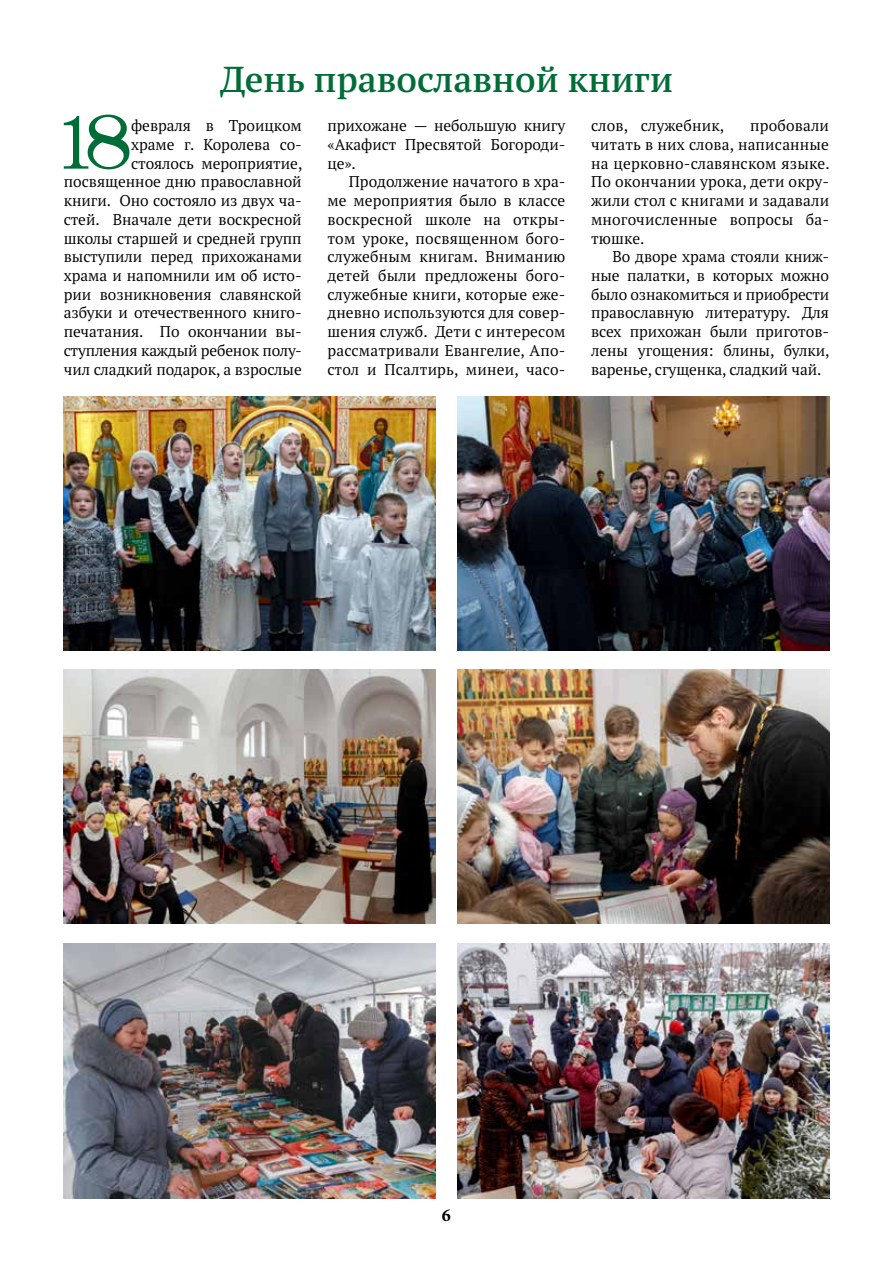
<style>
.page{position:relative;width:893px;height:1263px;background:#fff}
.page>*{position:absolute;margin:0;border:0;box-sizing:border-box;transform-origin:0 0}
.t1{font:81.75px "Antikvarika";color:#006d38;scale:.91 1}
.t2{font:600 36px "PT Serif Pro";color:#006d38}
.t3{font:700 18px "Minion Pro";color:#000}
.t4{font:15.6px/18.8px "PT Serif Pro";letter-spacing:-.005em;color:#000;text-align:justify}
</style>
<div class="page">
<img style="left:64px;top:396px;width:372px;height:255px">
<img style="left:64px;top:669px;width:372px;height:254px">
<img style="left:64px;top:944px;width:372px;height:254px">
<img style="left:457px;top:396px;width:372px;height:255px">
<img style="left:457px;top:669px;width:372px;height:254px">
<img style="left:457px;top:944px;width:372px;height:254px">
<h2 class="t2" style="left:220px;top:55px;width:454px">День православной книги</h2>
<h1 class="t1" style="left:62px;top:100px;width:78px">18</h1>
<p class="t4" style="left:64px;top:116px;width:240px;text-align:right">февраля в Троицком<br>храме г. Королева со-<br>стоялось мероприятие, посвященное дню православной книги. Оно состояло из двух ча&shy;стей. Вначале дети воскресной школы старшей и средней групп выступили перед прихожанами храма и напомнили им об исто&shy;рии возникновения славянской азбуки и отечественного книго&shy;печатания. По окончании вы&shy;ступления каждый ребенок полу&shy;чил сладкий подарок, а взрослые</p>
<p class="t4" style="left:327px;top:116px;width:240px">прихожане — небольшую книгу «Акафист Пресвятой Богороди&shy;це».</p>
<p class="t4" style="left:327px;top:172px;width:240px;text-indent:21px">Продолжение начатого в хра&shy;ме мероприятия было в классе воскресной школе на откры&shy;том уроке, посвященном бого&shy;служебным книгам. Вниманию детей были предложены бого&shy;служебные книги, которые еже&shy;дневно используются для совер&shy;шения служб. Дети с интересом рассматривали Евангелие, Апо&shy;стол и Псалтирь, минеи, часо-</p>
<p class="t4" style="left:591px;top:116px;width:240px;text-indent:159px">пробовали читать в них слова, написанные на церковно-славянском языке.<br>По окончании урока, дети окру&shy;жили стол с книгами и задавали многочисленные вопросы ба&shy;тюшке.</p>
<p class="t4" style="left:591px;top:247px;width:240px;text-indent:21px">Во дворе храма стояли книж&shy;ные палатки, в которых можно было ознакомиться и приобрести православную литературу. Для всех прихожан были приготов&shy;лены угощения: блины, булки, варенье, сгущенка, сладкий чай.</p>
<p class="t4" style="left:591px;top:116px;width:135px">слов, служебник,</p>
<p class="t3" style="left:442px;top:1202px;width:10px">6</p>
</div>
